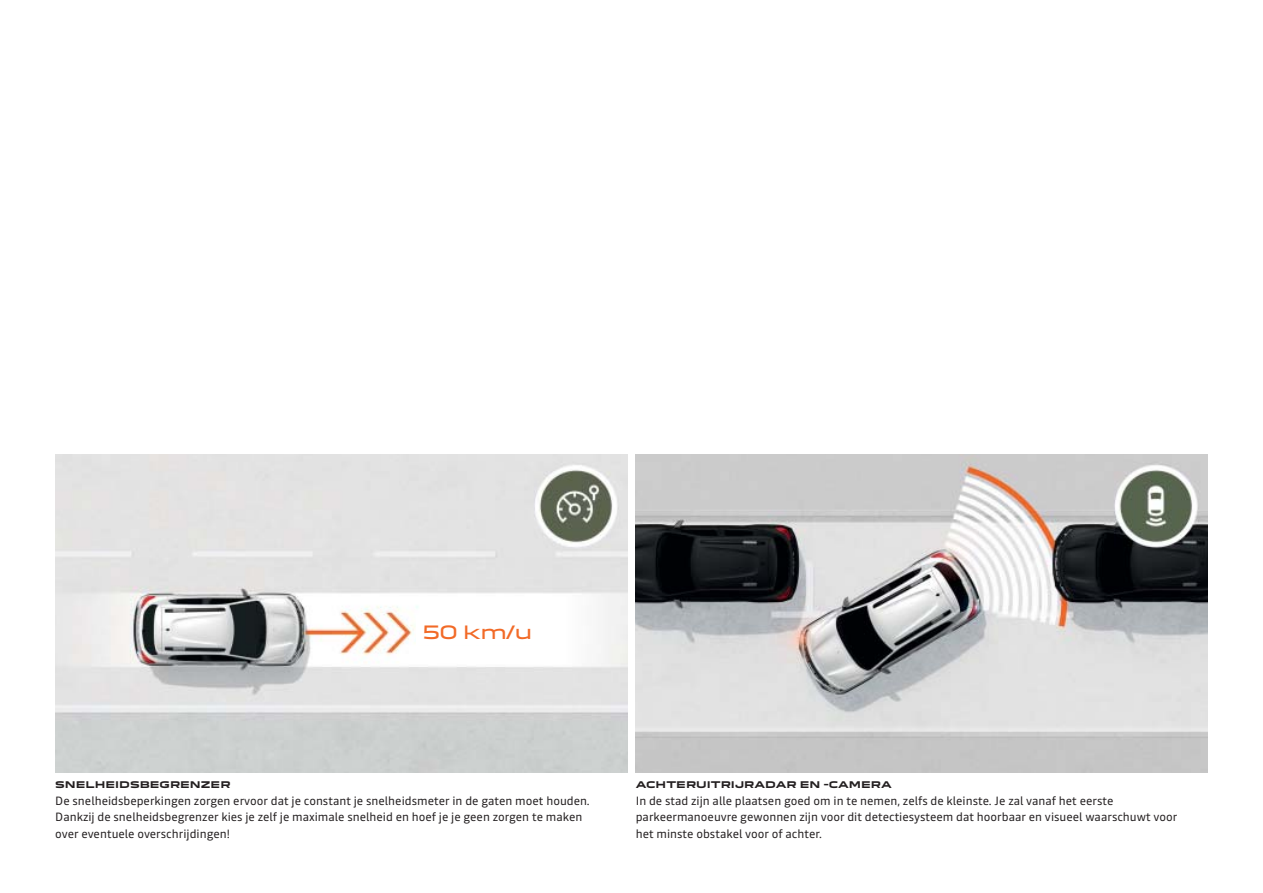
<style>
.page{position:relative;width:1263px;height:893px;background:#fff}
.page>*{position:absolute;margin:0;border:0;box-sizing:border-box;transform-origin:0 0}
.t1{font:18px "Dacia Block Extended";color:#f26a27}
.t2{font:12px/16.5px "Read";color:#231f20}
.t3{font:700 9px "Dacia Block Extended";color:#231f20}
</style>
<div class="page">
<img style="left:55px;top:454px;width:572px;height:319px">
<img style="left:636px;top:454px;width:572px;height:319px">
<div style="left:417px;top:615px;width:128px;height:29px;background:#fff"></div>
<h1 class="t1" style="left:422px;top:625px;width:111px">50 km/u</h1>
<p class="t3" style="left:55px;top:780px;width:177px">SNELHEIDSBEGRENZER</p>
<p class="t2" style="left:55px;top:793px;width:536px">De snelheidsbeperkingen zorgen ervoor dat je constant je snelheidsmeter in de gaten moet houden.<br>Dankzij de snelheidsbegrenzer kies je zelf je maximale snelheid en hoef je je geen zorgen te maken over eventuele overschrijdingen!</p>
<p class="t3" style="left:636px;top:780px;width:257px">ACHTERUITRIJRADAR EN -CAMERA</p>
<p class="t2" style="left:636px;top:793px;width:543px">In de stad zijn alle plaatsen goed om in te nemen, zelfs de kleinste. Je zal vanaf het eerste parkeermanoeuvre gewonnen zijn voor dit detectiesysteem dat hoorbaar en visueel waarschuwt voor het minste obstakel voor of achter.</p>
</div>
